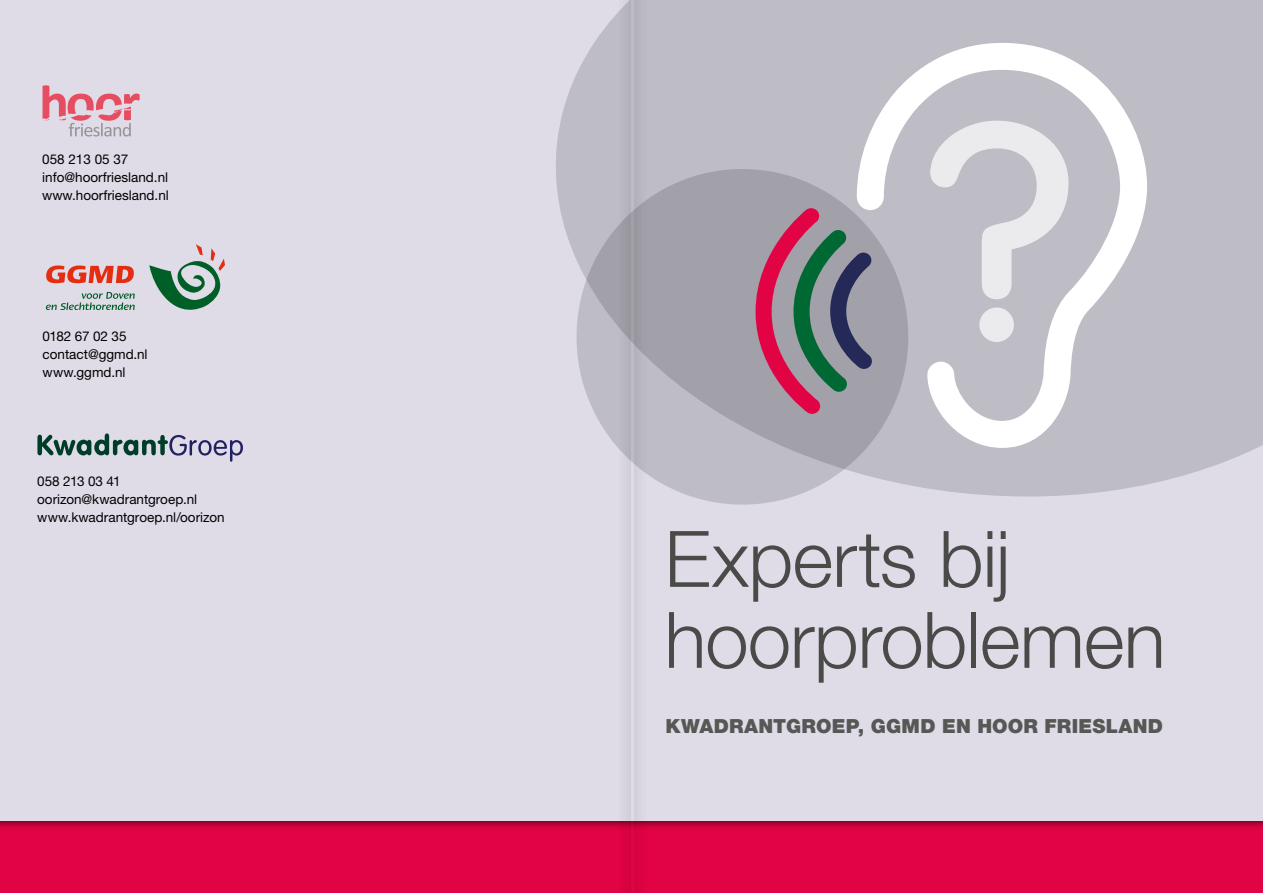
<style>
.page{position:relative;width:1263px;height:893px;background:#fff}
.page>*{position:absolute;margin:0;border:0;box-sizing:border-box;transform-origin:0 0}
.t1{font:300 78px/81px "Helvetica Neue LT Std";letter-spacing:-.01em;color:#4a4a49}
.t2{font:900 19.5px "Helvetica Neue LT Std";letter-spacing:.01em;color:#575756}
.t3{font:13.5px/18px "Helvetica Neue LT Std";color:#000}
</style>
<div class="page">
<div style="left:0;top:808px;width:1263px;height:85px;background:#e20344"></div>
<div style="left:0;top:0;width:1263px;height:821px;background:#dfdce7"></div>
<svg style="left:556px;top:0;width:707px;height:497px;background:#c2c0c9"></svg>
<svg style="left:576px;top:169px;width:332px;height:336px;background:#acaab2"></svg>
<svg style="left:755px;top:208px;width:100px;height:207px;background:#8e7480"></svg>
<svg style="left:855px;top:41px;width:293px;height:408px;background:#cac8cf"></svg>
<svg style="left:930px;top:121px;width:138px;height:178px"></svg>
<div style="left:979px;top:307px;width:35px;height:35px;background:#ebeaed;border-radius:50%"></div>
<svg style="left:43px;top:85px;width:97px;height:52px"></svg>
<svg style="left:37px;top:433px;width:206px;height:29px"></svg>
<svg style="left:149px;top:244px;width:76px;height:66px"></svg>
<svg style="left:46px;top:292px;width:89px;height:18px"></svg>
<svg style="left:46px;top:266px;width:88px;height:17px"></svg>
<div style="left:617px;top:0;width:31px;height:893px;background:#000;opacity:.5"></div>
<hr style="left:631px;top:0;width:3px;height:893px;background:#fff">
<p class="t3" style="left:42px;top:150px;width:128px">058 213 05 37 info@hoorfriesland.nl www.hoorfriesland.nl</p>
<p class="t3" style="left:43px;top:327px;width:107px">0182 67 02 35 contact@ggmd.nl www.ggmd.nl</p>
<p class="t3" style="left:37px;top:472px;width:189px">058 213 03 41 oorizon@kwadrantgroep.nl www.kwadrantgroep.nl/oorizon</p>
<h1 class="t1" style="left:664px;top:517px;width:503px">Experts bij hoorproblemen</h1>
<h2 class="t2" style="left:665px;top:714px;width:499px">KWADRANTGROEP, GGMD EN HOOR FRIESLAND</h2>
</div>
